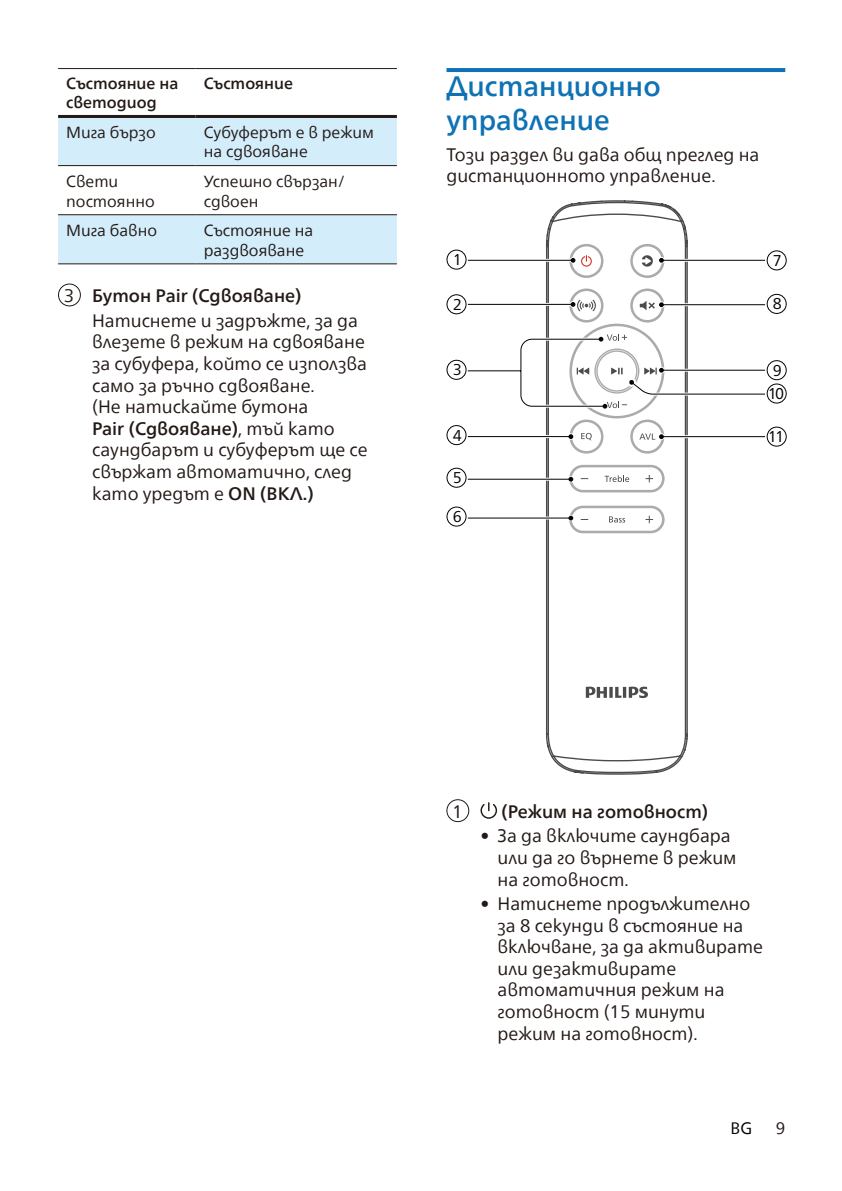
<style>
.page{position:relative;width:842px;height:1191px;background:#fff}
.page>*{position:absolute;margin:0;border:0;box-sizing:border-box;transform-origin:0 0}
.heading2{font:500 28px/33.6px "Neue Frutiger World";color:#0e72b5}
.List_Continue{font:18px/21.6px "Neue Frutiger World";color:#231916}
.Body_Text_9{font:18px/21.6px "Neue Frutiger World";color:#231916}
.base_list-item_Mediu{font:500 18px "Neue Frutiger World";color:#231916}
.t1{font:16.4px "Neue Frutiger World";color:#000}
.t2{font:16.4px "Neue Frutiger World";color:#231916}
.Table_text_8{font:16px/19.2px "Neue Frutiger World";color:#231916}
.Table_text-_Medium_8{font:500 16px/19.2px "Neue Frutiger World";color:#231916}
.t3{font:15.6px/23.4px "Neue Frutiger World";color:#060202;text-align:center}
.s1{font-weight:500}
</style>
<div class="page">
<svg style="left:58px;top:118px;width:339px;height:145px;fill:#d3edfb"></svg>
<hr style="left:58px;top:165px;width:138px;height:1px;background:#231916">
<hr style="left:196px;top:165px;width:201px;height:1px;background:#231916">
<hr style="left:58px;top:214px;width:138px;height:1px;background:#231916">
<hr style="left:196px;top:214px;width:201px;height:1px;background:#231916">
<hr style="left:58px;top:68px;width:138px;height:1px;background:#231916">
<hr style="left:196px;top:68px;width:201px;height:1px;background:#231916">
<hr style="left:58px;top:263px;width:138px;height:1px;background:#231916">
<hr style="left:196px;top:263px;width:201px;height:1px;background:#231916">
<hr style="left:58px;top:115px;width:138px;height:3px;background:#231916">
<hr style="left:196px;top:115px;width:201px;height:3px;background:#231916">
<div style="left:58px;top:284px;width:23px;height:22px;border:1px solid #231916;border-radius:50%"></div>
<hr style="left:446px;top:68px;width:339px;height:4px;background:#0e72b5">
<svg style="left:546px;top:200px;width:142px;height:574px"></svg>
<svg style="left:586px;top:686px;width:62px;height:12px"></svg>
<div style="left:446px;top:250px;width:20px;height:20px;border:1px solid #060202;border-radius:50%"></div>
<div style="left:446px;top:294px;width:20px;height:20px;border:1px solid #060202;border-radius:50%"></div>
<div style="left:446px;top:360px;width:20px;height:20px;border:1px solid #060202;border-radius:50%"></div>
<div style="left:446px;top:468px;width:20px;height:20px;border:1px solid #060202;border-radius:50%"></div>
<div style="left:446px;top:506px;width:20px;height:20px;border:1px solid #060202;border-radius:50%"></div>
<div style="left:767px;top:250px;width:20px;height:20px;border:1px solid #060202;border-radius:50%"></div>
<div style="left:767px;top:294px;width:20px;height:20px;border:1px solid #060202;border-radius:50%"></div>
<div style="left:767px;top:360px;width:20px;height:20px;border:1px solid #060202;border-radius:50%"></div>
<div style="left:767px;top:383px;width:20px;height:20px;border:1px solid #060202;border-radius:50%"></div>
<div style="left:767px;top:426px;width:20px;height:20px;border:1px solid #060202;border-radius:50%"></div>
<svg style="left:467px;top:243px;width:301px;height:291px"></svg>
<hr style="left:468px;top:436px;width:102px;height:1px;background:#060202">
<div style="left:446px;top:425px;width:20px;height:20px;border:1px solid #060202;border-radius:50%"></div>
<div style="left:446px;top:799px;width:23px;height:23px;border:1px solid #231916;border-radius:50%"></div>
<svg style="left:480px;top:802px;width:17px;height:16px"></svg>
<p class="Table_text-_Medium_8" style="left:66px;top:74px;width:114px">Състояние на светодиод</p>
<p class="Table_text-_Medium_8" style="left:204px;top:74px;width:91px">Състояние</p>
<p class="Table_text_8" style="left:66px;top:123px;width:91px">Мига бързо</p>
<p class="Table_text_8" style="left:204px;top:123px;width:172px">Субуферът е в режим на сдвояване</p>
<p class="Table_text_8" style="left:66px;top:172px;width:90px">Свети постоянно</p>
<p class="Table_text_8" style="left:204px;top:172px;width:143px">Успешно свързан/ сдвоен</p>
<p class="Table_text_8" style="left:66px;top:221px;width:92px">Мига бавно</p>
<p class="Table_text_8" style="left:204px;top:221px;width:111px">Състояние на раздвояване</p>
<p class="List_Continue" style="left:64px;top:285px;width:12px">3</p>
<p class="base_list-item_Mediu" style="left:92px;top:281px;width:211px">Бутон Pair (Сдвояване)</p>
<p class="List_Continue" style="left:92px;top:310px;width:277px">Натиснете и задръжте, за да влезете в режим на сдвояване за субуфера, който се използва само за ръчно сдвояване.<br>(Не натискайте бутона<br><span class="s1">Pair (Сдвояване)</span>, тъй като саундбарът и субуферът ще се свържат автоматично, след като уредът е <span class="s1">ON (ВКЛ.)</span></p>
<p class="heading2" style="left:446px;top:70px;width:216px">Дистанционно управление</p>
<p class="Body_Text_9" style="left:446px;top:144px;width:314px">Този раздел ви дава общ преглед на дистанционното управление.</p>
<p class="t3" style="left:453px;top:248px;width:11px">1</p>
<p class="t3" style="left:453px;top:293px;width:11px">2</p>
<p class="t3" style="left:453px;top:358px;width:11px">3</p>
<p class="t3" style="left:773px;top:249px;width:11px">7</p>
<p class="t3" style="left:773px;top:292px;width:11px">8</p>
<p class="t3" style="left:768px;top:359px;width:18px">9<br>10</p>
<p class="t3" style="left:453px;top:423px;width:11px">4</p>
<p class="t3" style="left:768px;top:425px;width:18px">11</p>
<p class="t3" style="left:453px;top:466px;width:11px">5</p>
<p class="t3" style="left:453px;top:505px;width:11px">6</p>
<p class="List_Continue" style="left:452px;top:800px;width:12px">1</p>
<p class="base_list-item_Mediu" style="left:501px;top:796px;width:208px">(Режим на готовност)</p>
<p class="List_Continue" style="left:497px;top:825px;width:241px;text-indent:-17px"><span class="s1">•</span> За да включите саундбара или да го върнете в режим на готовност.</p>
<p class="List_Continue" style="left:497px;top:893px;width:267px;text-indent:-17px"><span class="s1">•</span> Натиснете продължително за 8 секунди в състояние на включване, за да активирате или дезактивирате автоматичния режим на готовност (15 минути режим на готовност).</p>
<p class="t1" style="left:730px;top:1115px;width:23px">BG</p>
<p class="t2" style="left:776px;top:1115px;width:11px">9</p>
</div>
